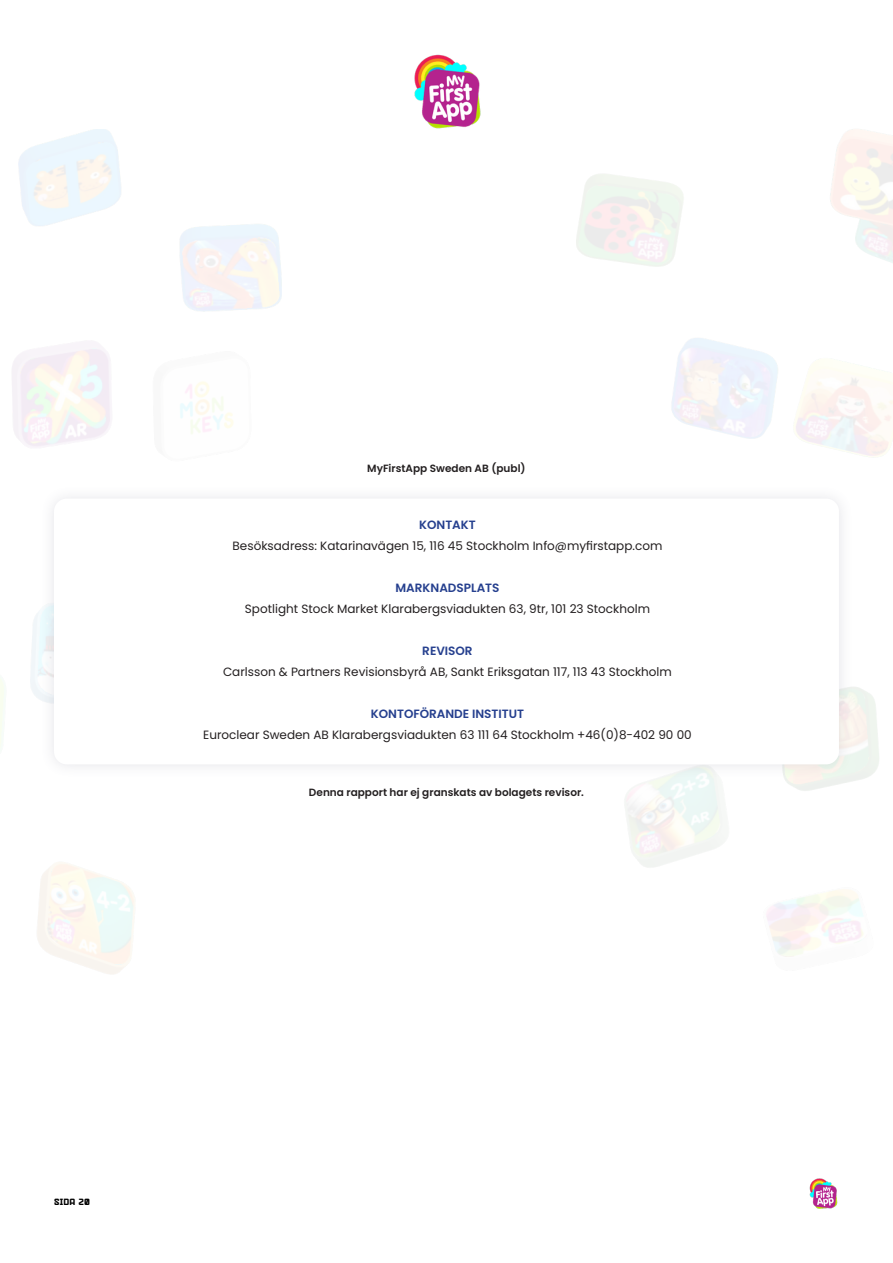
<style>
.page{position:relative;width:893px;height:1263px;background:#fff}
.page>*{position:absolute;margin:0;border:0;box-sizing:border-box;transform-origin:0 0}
.Headline{font:12px/21px "Poppins";color:#231f20;text-align:center}
.t1{font:600 10.5px "Poppins";color:#231f20}
.t2{font:9px "Soccer";letter-spacing:.03em;color:#000}
.s1{font-weight:600;color:#253f8e}
</style>
<div class="page">
<div style="left:40px;top:484px;width:813px;height:295px;background:#787890;opacity:.2"></div>
<div style="left:54px;top:499px;width:785px;height:265px;background:#fff;border-radius:13px"></div>
<img style="left:414px;top:54px;width:67px;height:75px">
<img style="left:809px;top:1178px;width:29px;height:31px">
<p class="t1" style="left:367px;top:463px;width:160px">MyFirstApp Sweden AB (publ)</p>
<p class="Headline" style="left:233px;top:514px;width:431px"><span class="s1">KONTAKT<br></span>Besöksadress: Katarinavägen 15, 116 45 Stockholm Info@myfirstapp.com</p>
<p class="Headline" style="left:245px;top:577px;width:407px"><span class="s1">MARKNADSPLATS<br></span>Spotlight Stock Market Klarabergsviadukten 63, 9tr, 101 23 Stockholm</p>
<p class="Headline" style="left:223px;top:640px;width:450px"><span class="s1">REVISOR<br></span>Carlsson &amp; Partners Revisionsbyrå AB, Sankt Eriksgatan 117, 113 43 Stockholm</p>
<p class="Headline" style="left:203px;top:703px;width:490px"><span class="s1">KONTOFÖRANDE INSTITUT<br></span>Euroclear Sweden AB Klarabergsviadukten 63 111 64 Stockholm +46(0)8-402 90 00</p>
<p class="t1" style="left:309px;top:786px;width:276px">Denna rapport har ej granskats av bolagets revisor.</p>
<p class="t2" style="left:54px;top:1195px;width:38px">SIDA 20</p>
</div>
